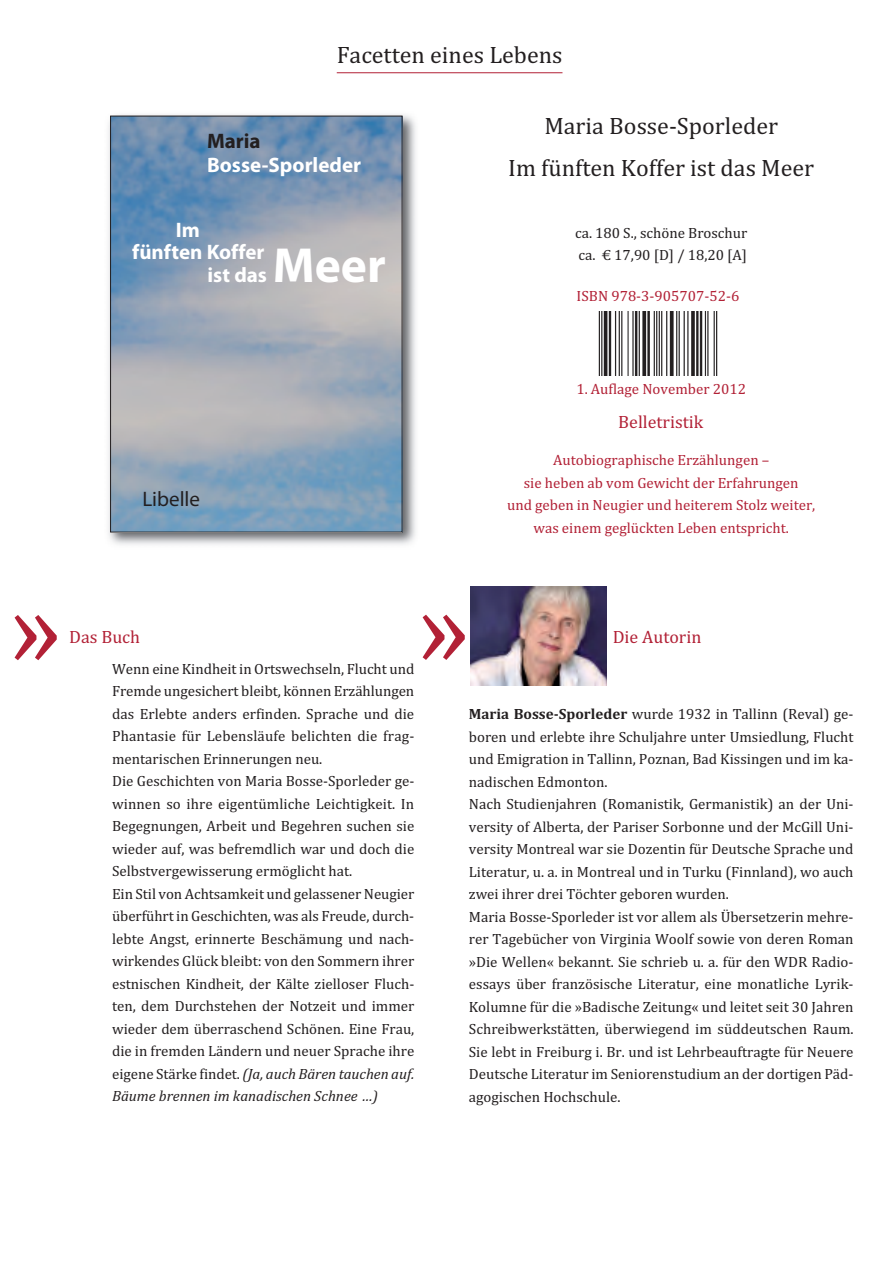
<style>
.page{position:relative;width:896px;height:1263px;background:#fff}
.page>*{position:absolute;margin:0;border:0;box-sizing:border-box;transform-origin:0 0}
.t1{font:108px "Cambria";color:#b22136}
.t2{font:700 49.5px "Myriad Pro";color:#fff}
.t3{font:24px/41.5px "Cambria";color:#231f20;text-align:center}
.t4{font:700 21px "Myriad Pro";color:#fff}
.t5{font:21px "Myriad Pro";color:#231f20}
.t6{font:700 21px "Myriad Pro";color:#231f20}
.t7{font:18px "Cambria";color:#b22136}
.t8{font:15px/22.5px "Cambria";color:#231f20}
.t9{font:15px/22.5px "Cambria";color:#b22136;text-align:center}
.s1{font-style:italic}
.s2{font-weight:700}
</style>
<div class="page">
<hr style="left:337px;top:72px;width:225px;height:1px;background:#b22136">
<img style="left:108px;top:114px;width:308px;height:431px">
<img style="left:112px;top:118px;width:288px;height:412px">
<img style="left:598px;top:312px;width:120px;height:63px">
<img style="left:470px;top:587px;width:137px;height:99px">
<h3 class="t3" style="left:337px;top:34px;width:227px">Facetten eines Lebens</h3>
<h3 class="t6" style="left:207px;top:133px;width:55px">Maria</h3>
<h3 class="t4" style="left:207px;top:157px;width:156px">Bosse-Sporleder</h3>
<h3 class="t4" style="left:176px;top:222px;width:26px">Im</h3>
<h3 class="t4" style="left:132px;top:244px;width:134px">fünften Koffer</h3>
<h3 class="t4" style="left:208px;top:267px;width:61px">ist das</h3>
<h2 class="t2" style="left:273px;top:247px;width:115px">Meer</h2>
<h3 class="t3" style="left:508px;top:105px;width:307px">Maria Bosse-Sporleder<br>Im fünften Koffer ist das Meer</h3>
<p class="t8" style="left:575px;top:221px;width:174px">ca. 180 S., schöne Broschur ca. € 17,90 [D] / 18,20 [A]</p>
<p class="t9" style="left:577px;top:284px;width:164px">ISBN 978-3-905707-52-6</p>
<h3 class="t5" style="left:142px;top:491px;width:59px">Libelle</h3>
<p class="t9" style="left:576px;top:377px;width:171px">1. Auflage November 2012</p>
<p class="t7" style="left:618px;top:412px;width:87px">Belletristik</p>
<p class="t9" style="left:507px;top:449px;width:310px">Autobiographische Erzählungen –<br>sie heben ab vom Gewicht der Erfahrungen<br>und geben in Neugier und heiterem Stolz weiter, was einem geglückten Leben entspricht.</p>
<h1 class="t1" style="left:9px;top:563px;width:54px">»</h1>
<p class="t7" style="left:69px;top:626px;width:73px">Das Buch</p>
<p class="t8" style="left:112px;top:657px;width:304px">Wenn eine Kindheit in Ortswechseln, Flucht und Fremde ungesichert bleibt, können Erzählungen das Erlebte anders erfinden. Sprache und die Phantasie für Lebensläufe belichten die frag&shy;mentarischen Erinnerungen neu.<br>Die Geschichten von Maria Bosse-Sporleder ge&shy;winnen so ihre eigentümliche Leichtigkeit. In Begegnungen, Arbeit und Begehren suchen sie wieder auf, was befremdlich war und doch die Selbstvergewisserung ermöglicht hat.<br>Ein Stil von Achtsamkeit und gelassener Neugier überführt in Geschichten, was als Freude, durch&shy;lebte Angst, erinnerte Beschämung und nach&shy;wirkendes Glück bleibt: von den Sommern ihrer estnischen Kindheit, der Kälte zielloser Fluch&shy;ten, dem Durchstehen der Notzeit und immer wieder dem überraschend Schönen. Eine Frau, die in fremden Ländern und neuer Sprache ihre eigene Stärke findet. <span class="s1">(Ja, auch Bären tauchen auf.<br>Bäume brennen im kanadischen Schnee …)</span></p>
<h1 class="t1" style="left:417px;top:563px;width:54px">»</h1>
<p class="t7" style="left:613px;top:626px;width:90px">Die Autorin</p>
<p class="t8" style="left:469px;top:703px;width:386px"><span class="s2">Maria Bosse-Sporleder</span> wurde 1932 in Tallinn (Reval) ge&shy;boren und erlebte ihre Schuljahre unter Umsiedlung, Flucht und Emigration in Tallinn, Poznan, Bad Kissingen und im ka&shy;nadischen Edmonton.<br>Nach Studienjahren (Romanistik, Germanistik) an der Uni&shy;versity of Alberta, der Pariser Sorbonne und der McGill Uni&shy;versity Montreal war sie Dozentin für Deutsche Sprache und Literatur, u. a. in Montreal und in Turku (Finnland), wo auch zwei ihrer drei Töchter geboren wurden.<br>Maria Bosse-Sporleder ist vor allem als Übersetzerin mehre&shy;rer Tagebücher von Virginia Woolf sowie von deren Roman »Die Wellen« bekannt. Sie schrieb u. a. für den WDR Radio - essays über französische Literatur, eine monatliche Lyrik-Kolumne für die »Badische Zeitung« und leitet seit 30 Jahren Schreibwerkstätten, überwiegend im süddeutschen Raum.<br>Sie lebt in Freiburg i. Br. und ist Lehrbeauftragte für Neuere Deutsche Literatur im Seniorenstudium an der dortigen Päd&shy;agogischen Hochschule.</p>
</div>
